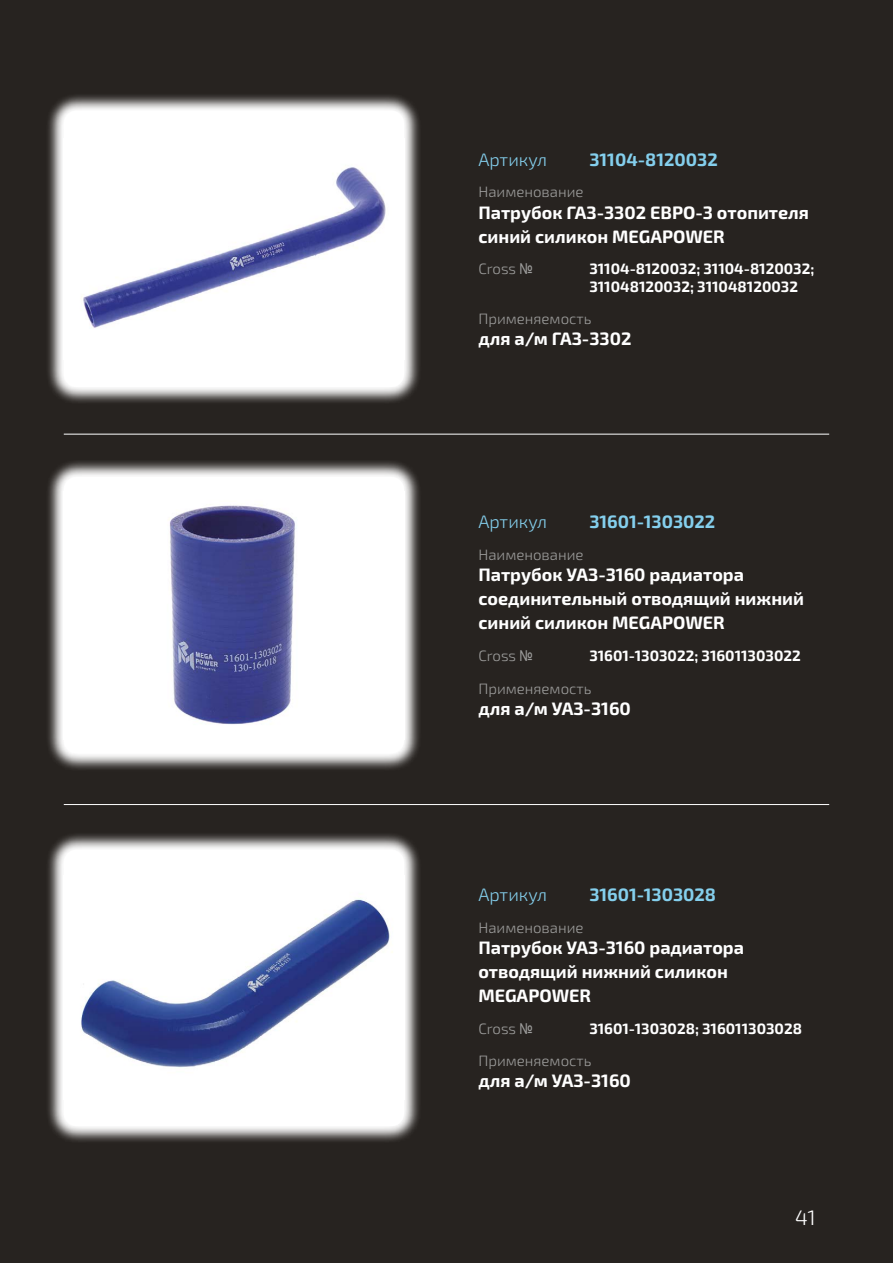
<style>
.page{position:relative;width:893px;height:1263px;background:#272320}
.page>*{position:absolute;margin:0;border:0;box-sizing:border-box;transform-origin:0 0}
.t1{font:300 21px "Exo 2.0";color:#fff}
.t2{font:700 18px/24px "Exo 2.0";color:#fff}
.t3{font:700 18px "Exo 2.0";color:#84cfed}
.t4{font:300 18px "Exo 2.0";color:#84cfed}
.t5{font:700 15px/18px "Exo 2.0";color:#fff}
.t6{font:300 15px "Exo 2.0";color:#9d9d9c}
.s1{font-family:"Arial Narrow";font-weight:400}
</style>
<div class="page">
<hr style="left:64px;top:434px;width:765px;height:1px;background:#fff">
<hr style="left:64px;top:804px;width:765px;height:1px;background:#fff">
<svg style="left:48px;top:95px;width:371px;height:308px;background:#959392"></svg>
<div style="left:64px;top:111px;width:340px;height:276px;background:#fff;border-radius:13px"></div>
<img style="left:83px;top:167px;width:303px;height:161px">
<svg style="left:48px;top:461px;width:371px;height:308px;background:#989695"></svg>
<div style="left:64px;top:477px;width:340px;height:276px;background:#fff;border-radius:13px"></div>
<img style="left:169px;top:505px;width:127px;height:220px">
<svg style="left:48px;top:834px;width:371px;height:308px;background:#959392"></svg>
<div style="left:64px;top:850px;width:340px;height:276px;background:#fff;border-radius:13px"></div>
<img style="left:81px;top:899px;width:312px;height:169px">
<p class="t4" style="left:478px;top:149px;width:70px">Артикул</p>
<p class="t3" style="left:589px;top:148px;width:130px">31104-8120032</p>
<p class="t6" style="left:478px;top:183px;width:107px">Наименование</p>
<p class="t2" style="left:478px;top:201px;width:332px">Патрубок ГАЗ-3302 ЕВРО-3 отопителя синий силикон MEGAPOWER</p>
<p class="t6" style="left:478px;top:260px;width:56px">Cross <span class="s1">№</span></p>
<p class="t5" style="left:589px;top:260px;width:226px">31104-8120032; 31104-8120032;<br>311048120032; 311048120032</p>
<p class="t6" style="left:478px;top:310px;width:115px">Применяемость</p>
<p class="t2" style="left:478px;top:327px;width:155px">для а/м ГАЗ-3302</p>
<p class="t4" style="left:478px;top:511px;width:70px">Артикул</p>
<p class="t3" style="left:589px;top:511px;width:127px">31601-1303022</p>
<p class="t6" style="left:478px;top:546px;width:107px">Наименование</p>
<p class="t2" style="left:478px;top:563px;width:327px">Патрубок УАЗ-3160 радиатора соединительный отводящий нижний синий силикон MEGAPOWER</p>
<p class="t6" style="left:478px;top:647px;width:56px">Cross <span class="s1">№</span></p>
<p class="t5" style="left:589px;top:647px;width:213px">31601-1303022; 316011303022</p>
<p class="t6" style="left:478px;top:680px;width:115px">Применяемость</p>
<p class="t2" style="left:478px;top:697px;width:154px">для а/м УАЗ-3160</p>
<p class="t4" style="left:478px;top:884px;width:70px">Артикул</p>
<p class="t3" style="left:589px;top:884px;width:128px">31601-1303028</p>
<p class="t6" style="left:478px;top:919px;width:107px">Наименование</p>
<p class="t2" style="left:478px;top:936px;width:267px">Патрубок УАЗ-3160 радиатора отводящий нижний силикон<br>MEGAPOWER</p>
<p class="t6" style="left:478px;top:1020px;width:56px">Cross <span class="s1">№</span></p>
<p class="t5" style="left:589px;top:1020px;width:214px">31601-1303028; 316011303028</p>
<p class="t6" style="left:478px;top:1052px;width:115px">Применяемость</p>
<p class="t2" style="left:478px;top:1069px;width:154px">для а/м УАЗ-3160</p>
<p class="t1" style="left:795px;top:1205px;width:22px">41</p>
</div>
